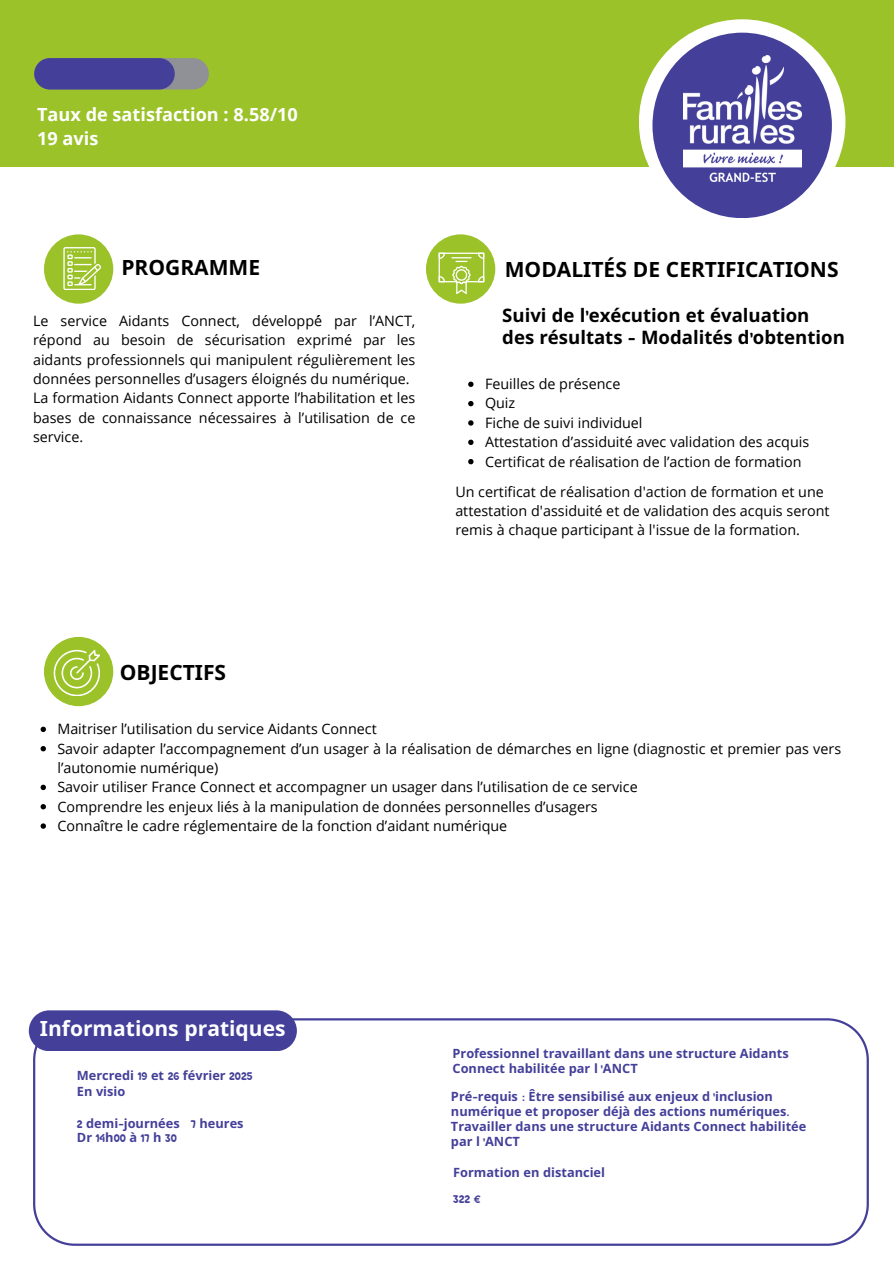
<style>
.page{position:relative;width:894px;height:1264px;background:#fff}
.page>*{position:absolute;margin:0;border:0;box-sizing:border-box;transform-origin:0 0}
.t1{font:700 21px "Noto Sans";color:#000}
.t2{font:700 21px "Noto Sans";color:#fff}
.t3{font:700 18.6px/22.5px "Noto Sans";color:#000}
.t4{font:700 18.15px/24.8px "Open Sans";color:#fff}
.t5{font:14.25px/19.4px "Open Sans";color:#000}
.t6{font:700 12.75px/14.9px "Noto Sans";color:#44409a}
.t7{font:700 12.75px "PLASTY";color:#44409a}
.s1{font-family:"PLASTY"}
.s2{font-family:"Noto Sans"}
</style>
<div class="page">
<div style="left:0;top:0;width:893px;height:167px;background:#9bc229"></div>
<div style="left:638px;top:19px;width:207px;height:206px;background:#fff;border-radius:50%"></div>
<div style="left:652px;top:33px;width:179px;height:185px;background:#44409a;border-radius:50%"></div>
<svg style="left:44px;top:234px;width:70px;height:70px"></svg>
<svg style="left:44px;top:636px;width:70px;height:71px"></svg>
<svg style="left:426px;top:234px;width:70px;height:70px"></svg>
<svg style="left:468px;top:381px;width:5px;height:6px"></svg>
<svg style="left:468px;top:401px;width:5px;height:5px"></svg>
<svg style="left:468px;top:420px;width:5px;height:5px"></svg>
<svg style="left:468px;top:439px;width:5px;height:6px"></svg>
<svg style="left:468px;top:459px;width:5px;height:5px"></svg>
<svg style="left:41px;top:726px;width:5px;height:6px"></svg>
<svg style="left:41px;top:746px;width:5px;height:5px"></svg>
<svg style="left:41px;top:784px;width:5px;height:6px"></svg>
<svg style="left:41px;top:804px;width:5px;height:5px"></svg>
<svg style="left:41px;top:823px;width:5px;height:5px"></svg>
<img style="left:683px;top:56px;width:118px;height:126px">
<svg style="left:33px;top:1018px;width:835px;height:227px"></svg>
<div style="left:29px;top:1010px;width:268px;height:41px;background:#44409a"></div>
<svg style="left:106px;top:1120px;width:13px;height:20px"></svg>
<svg style="left:414px;top:1072px;width:27px;height:21px"></svg>
<svg style="left:418px;top:1112px;width:17px;height:17px"></svg>
<svg style="left:418px;top:1142px;width:17px;height:26px"></svg>
<svg style="left:418px;top:1179px;width:21px;height:21px"></svg>
<svg style="left:103px;top:1153px;width:19px;height:19px"></svg>
<svg style="left:101px;top:1182px;width:24px;height:17px"></svg>
<div style="left:34px;top:58px;width:175px;height:31px;background:#909196;border-radius:16px"></div>
<div style="left:34px;top:58px;width:141px;height:31px;background:#44409a;border-radius:16px"></div>
<p class="t4" style="left:37px;top:101px;width:262px">Taux de satisfaction : 8.58/10<br>19 avis</p>
<p class="t1" style="left:121px;top:253px;width:140px">PROGRAMME</p>
<h3 class="t5" style="left:33px;top:311px;width:384px">Le service Aidants Connect, développé́ par l’ANCT, répond au besoin de sécurisation exprimé par les aidants professionnels qui manipulent régulièrement les données personnelles d’usagers éloignés du numérique.<br>La formation Aidants Connect apporte l’habilitation et les bases de connaissance nécessaires à l’utilisation de ce service.</h3>
<p class="t1" style="left:504px;top:254px;width:335px">MODALITÉS DE CERTIFICATIONS</p>
<p class="t3" style="left:502px;top:303px;width:344px">Suivi de l<span class="s1">'</span>exécution et évaluation des résultats <span class="s1">-</span> Modalités d<span class="s1">'</span>obtention</p>
<p class="t5" style="left:485px;top:374px;width:137px">Feuilles de présence</p>
<p class="t5" style="left:485px;top:393px;width:32px">Quiz</p>
<h1 class="t5" style="left:485px;top:412px;width:159px">Fiche de suivi individuel</h1>
<h4 class="t5" style="left:485px;top:432px;width:326px">Attestation d’assiduité avec validation des acquis</h4>
<p class="t5" style="left:485px;top:451px;width:318px">Certificat de réalisation de l’action de formation</p>
<h1 class="t5" style="left:455px;top:482px;width:376px">Un certificat de réalisation d'action de formation et une attestation d'assiduité et de validation des acquis seront remis à chaque participant à l'issue de la formation.</h1>
<h3 class="t1" style="left:120px;top:657px;width:108px">OBJECTIFS</h3>
<p class="t5" style="left:57px;top:719px;width:321px">Maitriser l’utilisation du service Aidants Connect</p>
<p class="t5" style="left:57px;top:738px;width:785px">Savoir adapter l’accompagnement d’un usager à la réalisation de démarches en ligne (diagnostic et premier pas vers l’autonomie numérique)</p>
<p class="t5" style="left:57px;top:777px;width:581px">Savoir utiliser France Connect et accompagner un usager dans l’utilisation de ce service</p>
<p class="t5" style="left:57px;top:796px;width:541px">Comprendre les enjeux liés à la manipulation de données personnelles d’usagers</p>
<p class="t5" style="left:57px;top:815px;width:451px">Connaître le cadre réglementaire de la fonction d’aidant numérique</p>
<h4 class="t2" style="left:40px;top:1013px;width:247px">Informations pratiques</h4>
<p class="t6" style="left:77px;top:1067px;width:177px">Mercredi <span class="s1">19</span> et <span class="s1">26</span> février <span class="s1">2025</span></p>
<p class="t6" style="left:77px;top:1083px;width:50px">En visio</p>
<p class="t6" style="left:77px;top:1115px;width:104px"><span class="s1">2</span> demi<span class="s1">-</span>journées</p>
<p class="t6" style="left:191px;top:1115px;width:54px"><span class="s1">7</span> heures</p>
<h1 class="t7" style="left:77px;top:1131px;width:101px"><span class="s2">Dr</span> 14<span class="s2">h</span>00 <span class="s2">à</span> 17 <span class="s2">h</span> 30</h1>
<p class="t6" style="left:452px;top:1045px;width:337px">Professionnel travaillant dans une structure Aidants<br>Connect habilitée par l<span class="s1">’</span>ANCT</p>
<p class="t6" style="left:451px;top:1088px;width:357px">Pré<span class="s1">-</span>requis <span class="s1">:</span> Être sensibilisé aux enjeux d<span class="s1">’</span>inclusion numérique et proposer déjà des actions numériques<span class="s1">.<br></span>Travailler dans une structure Aidants Connect habilitée</p>
<p class="t6" style="left:451px;top:1133px;width:70px">par l<span class="s1">’</span>ANCT</p>
<p class="t6" style="left:453px;top:1164px;width:153px">Formation en distanciel</p>
<p class="t7" style="left:453px;top:1192px;width:29px">322 €</p>
</div>
